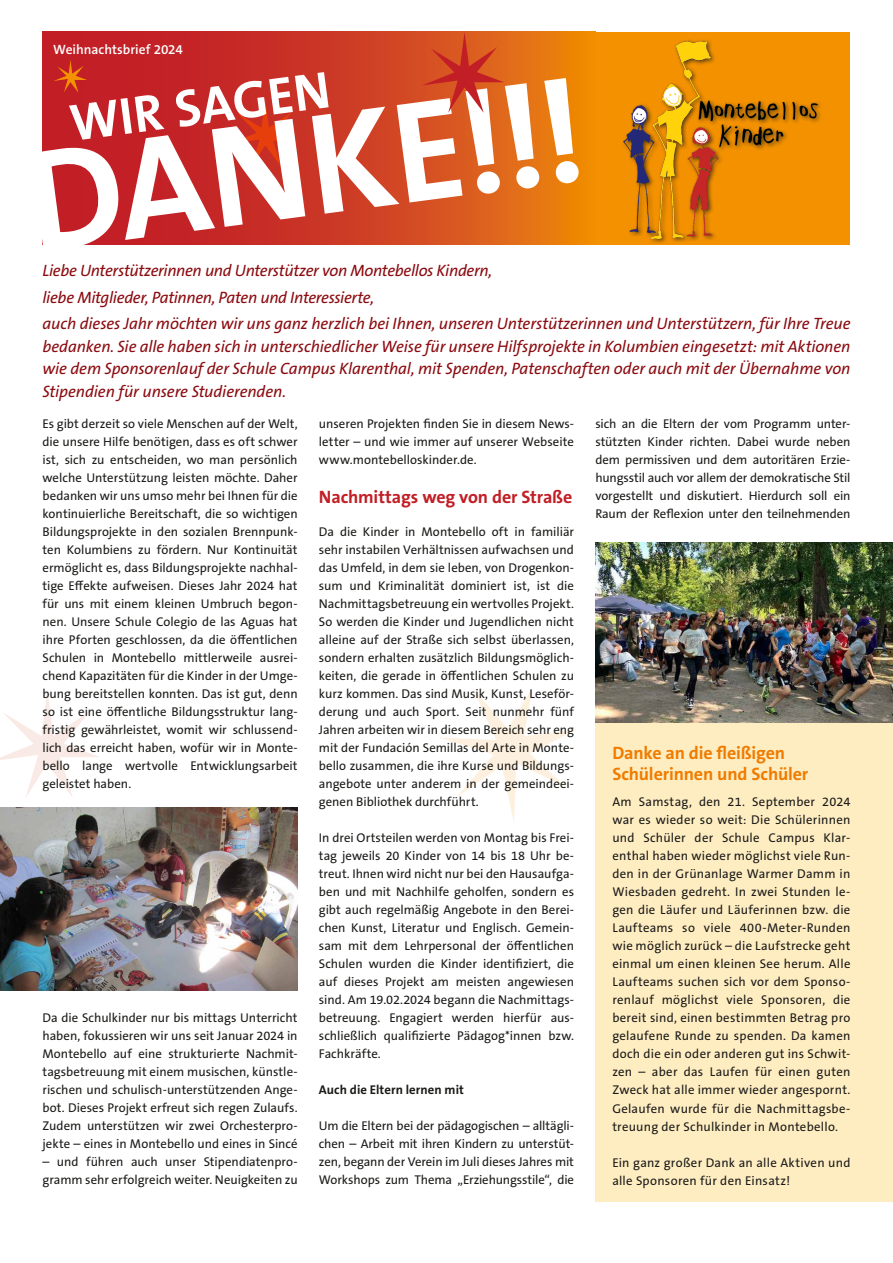
<style>
.page{position:relative;width:893px;height:1263px;background:#fff}
.page>*{position:absolute;margin:0;border:0;box-sizing:border-box;transform-origin:0 0}
.t1{font:700 145.5px "The Sans B W7";color:#fff}
.t2{font:700 52.5px "The Sans B W7";color:#fff}
.t3{font:700 18px/21px "The Sans B W7";letter-spacing:-.01em;color:#ef7c00}
.t4{font:700 18px "The Sans B W7";letter-spacing:-.005em;color:#c21e26}
.t5{font:italic 16.5px/26.7px "The Sans B W5 Plain";letter-spacing:-.015em;color:#8a0a0f}
.t6{font:600 13.5px "The Sans B W6";color:#fff}
.t7{font:12.75px/18px "The Sans B W5 Plain";color:#1a1a18;text-align:justify}
.t8{font:12.75px/18px "The Sans B W5 Plain";letter-spacing:.02em;color:#1a1a18}
.t9{font:700 12.75px "The Sans B W7";letter-spacing:.005em;color:#1a1a18}
</style>
<div class="page">
<svg style="left:440px;top:688px;width:136px;height:134px"></svg>
<svg style="left:0;top:691px;width:99px;height:106px"></svg>
<div style="left:43px;top:32px;width:807px;height:212px;background:#f39100"></div>
<img style="left:623px;top:40px;width:198px;height:203px">
<svg style="left:43px;top:32px;width:533px;height:212px;background:#ce3e21"></svg>
<svg style="left:230px;top:99px;width:68px;height:68px;background:#cd3020"></svg>
<svg style="left:422px;top:32px;width:82px;height:81px;background:#d44e21"></svg>
<svg style="left:42px;top:47px;width:54px;height:56px;background:#c52623"></svg>
<div style="left:595px;top:542px;width:298px;height:659px;background:#ffedc2"></div>
<img style="left:595px;top:542px;width:298px;height:181px">
<img style="left:0;top:808px;width:298px;height:183px">
<p class="t6" style="left:53px;top:40px;width:131px">Weihnachtsbrief 2024</p>
<h2 class="t2" style="left:66px;top:89px;width:264px;rotate:-7deg">WIR SAGEN</h2>
<h1 class="t1" style="left:16px;top:108px;width:563px;rotate:-7deg">DANKE!!!</h1>
<p class="t5" style="left:43px;top:257px;width:809px">Liebe Unterstützerinnen und Unterstützer von Montebellos Kindern,<br>liebe Mitglieder, Patinnen, Paten und Interessierte,<br>auch dieses Jahr möchten wir uns ganz herzlich bei Ihnen, unseren Unterstützerinnen und Unterstützern, für Ihre Treue</p>
<p class="t5" style="left:43px;top:335px;width:809px;line-height:22.5px;text-align:justify">bedanken. Sie alle haben sich in unterschiedlicher Weise für unsere Hilfsprojekte in Kolumbien eingesetzt: mit Aktionen wie dem Sponsorenlauf der Schule Campus Klarenthal, mit Spenden, Patenschaften oder auch mit der Übernahme von Stipendien für unsere Studierenden.</p>
<p class="t7" style="left:43px;top:415px;width:257px">Es gibt derzeit so viele Menschen auf der Welt, die unsere Hilfe benötigen, dass es oft schwer ist, sich zu entscheiden, wo man persönlich welche Unterstützung leisten möchte. Daher bedanken wir uns umso mehr bei Ihnen für die kontinuierliche Bereitschaft, die so wichtigen Bildungsprojekte in den sozialen Brennpunk&shy;ten Kolumbiens zu fördern. Nur Kontinuität ermöglicht es, dass Bildungsprojekte nachhal&shy;tige Effekte aufweisen. Dieses Jahr 2024 hat für uns mit einem kleinen Umbruch begon&shy;nen. Unsere Schule Colegio de las Aguas hat ihre Pforten geschlossen, da die öffentlichen Schulen in Montebello mittlerweile ausrei&shy;chend Kapazitäten für die Kinder in der Umge&shy;bung bereitstellen konnten. Das ist gut, denn so ist eine öffentliche Bildungsstruktur lang&shy;fristig gewährleistet, womit wir schlussend&shy;lich das erreicht haben, wofür wir in Monte&shy;bello lange wertvolle Entwicklungsarbeit geleistet haben.</p>
<p class="t7" style="left:43px;top:1009px;width:257px">Da die Schulkinder nur bis mittags Unterricht haben, fokussieren wir uns seit Januar 2024 in Montebello auf eine strukturierte Nachmit&shy;tagsbetreuung mit einem musischen, künstle&shy;rischen und schulisch-unterstützenden Ange&shy;bot. Dieses Projekt erfreut sich regen Zulaufs.<br>Zudem unterstützen wir zwei Orchesterpro&shy;jekte – eines in Montebello und eines in Sincé</p>
<p class="t7" style="left:43px;top:1153px;width:257px">– und führen auch unser Stipendiatenpro&shy;gramm sehr erfolgreich weiter. Neuigkeiten zu</p>
<p class="t7" style="left:319px;top:415px;width:257px">unseren Projekten finden Sie in diesem News&shy;letter – und wie immer auf unserer Webseite www.montebelloskinder.de.</p>
<h3 class="t4" style="left:319px;top:485px;width:255px">Nachmittags weg von der Straße</h3>
<p class="t7" style="left:319px;top:523px;width:257px">Da die Kinder in Montebello oft in familiär sehr instabilen Verhältnissen aufwachsen und das Umfeld, in dem sie leben, von Drogenkon&shy;sum und Kriminalität dominiert ist, ist die Nachmittagsbetreuung ein wertvolles Projekt.<br>So werden die Kinder und Jugendlichen nicht alleine auf der Straße sich selbst überlassen, sondern erhalten zusätzlich Bildungsmöglich&shy;keiten, die gerade in öffentlichen Schulen zu kurz kommen. Das sind Musik, Kunst, Leseför&shy;derung und auch Sport. Seit nunmehr fünf Jahren arbeiten wir in diesem Bereich sehr eng mit der Fundación Semillas del Arte in Monte&shy;bello zusammen, die ihre Kurse und Bildungs&shy;angebote unter anderem in der gemeindeei&shy;genen Bibliothek durchführt.</p>
<p class="t7" style="left:319px;top:829px;width:257px">In drei Ortsteilen werden von Montag bis Frei&shy;tag jeweils 20 Kinder von 14 bis 18 Uhr be&shy;treut. Ihnen wird nicht nur bei den Hausaufga&shy;ben und mit Nachhilfe geholfen, sondern es gibt auch regelmäßig Angebote in den Berei&shy;chen Kunst, Literatur und Englisch. Gemein&shy;sam mit dem Lehrpersonal der öffentlichen Schulen wurden die Kinder identifiziert, die auf dieses Projekt am meisten angewiesen sind. Am 19.02.2024 begann die Nachmittags&shy;betreuung. Engagiert werden hierfür aus&shy;schließlich qualifizierte Pädagog*innen bzw.<br>Fachkräfte.</p>
<p class="t9" style="left:319px;top:1081px;width:147px">Auch die Eltern lernen mit</p>
<p class="t7" style="left:319px;top:1117px;width:257px">Um die Eltern bei der pädagogischen – alltägli&shy;chen – Arbeit mit ihren Kindern zu unterstüt&shy;zen, begann der Verein im Juli dieses Jahres mit Workshops zum Thema „Erziehungsstile“, die</p>
<p class="t7" style="left:595px;top:415px;width:257px">sich an die Eltern der vom Programm unter&shy;stützten Kinder richten. Dabei wurde neben dem permissiven und dem autoritären Erzie&shy;hungsstil auch vor allem der demokratische Stil vorgestellt und diskutiert. Hierdurch soll ein Raum der Reflexion unter den teilnehmenden</p>
<h3 class="t3" style="left:612px;top:742px;width:198px">Danke an die fleißigen<br>Schülerinnen und Schüler</h3>
<p class="t7" style="left:612px;top:793px;width:240px">Am Samstag, den 21. September 2024 war es wieder so weit: Die Schülerinnen und Schüler der Schule Campus Klar&shy;enthal haben wieder möglichst viele Run&shy;den in der Grünanlage Warmer Damm in Wiesbaden gedreht. In zwei Stunden le&shy;gen die Läufer und Läuferinnen bzw. die Laufteams so viele 400-Meter-Runden wie möglich zurück – die Laufstrecke geht einmal um einen kleinen See herum. Alle Laufteams suchen sich vor dem Sponso&shy;renlauf möglichst viele Sponsoren, die bereit sind, einen bestimmten Betrag pro gelaufene Runde zu spenden. Da kamen doch die ein oder anderen gut ins Schwit&shy;zen – aber das Laufen für einen guten Zweck hat alle immer wieder angespornt.<br>Gelaufen wurde für die Nachmittagsbe&shy;treuung der Schulkinder in Montebello.</p>
<p class="t8" style="left:612px;top:1153px;width:240px">Ein ganz großer Dank an alle Aktiven und alle Sponsoren für den Einsatz!</p>
</div>
